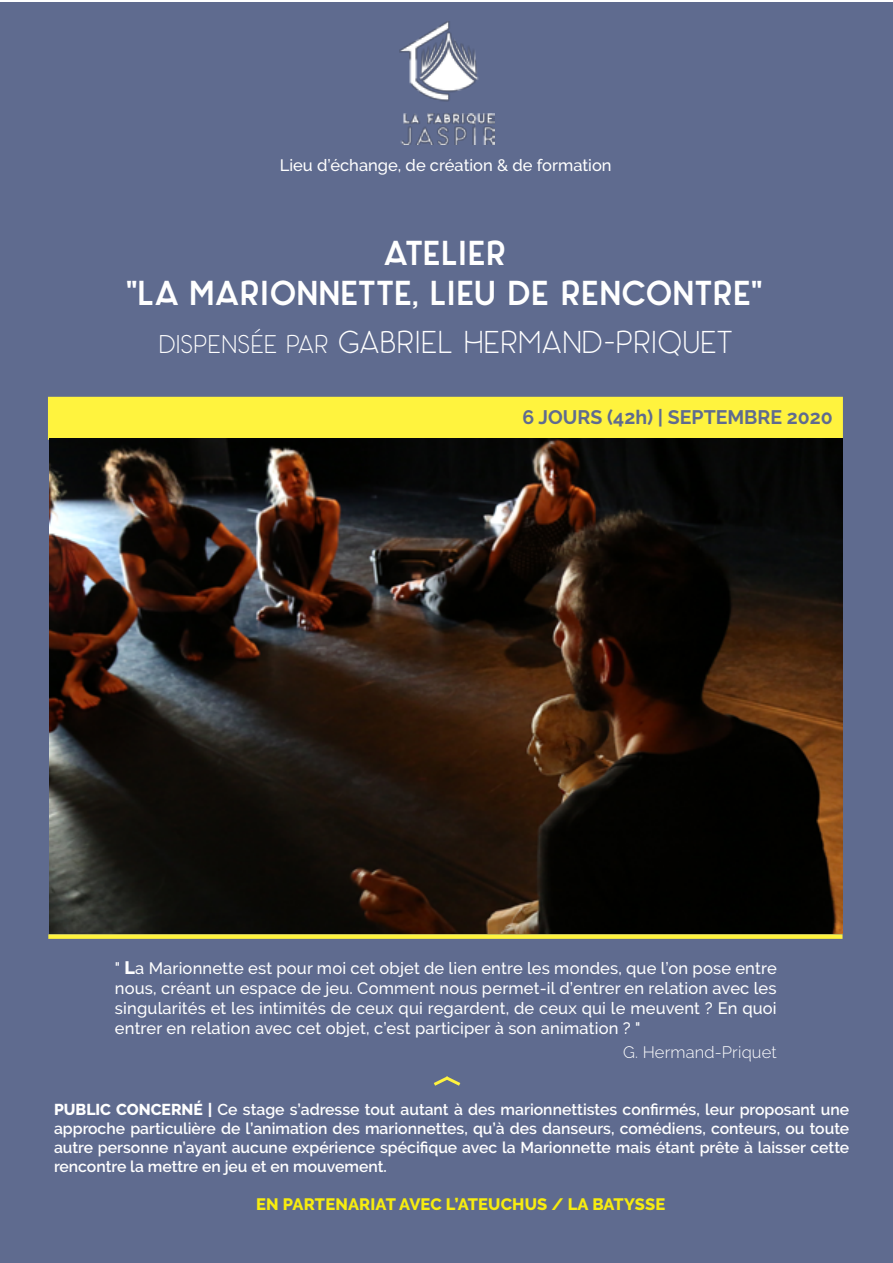
<style>
.page{position:relative;width:893px;height:1263px;background:#fff}
.page>*{position:absolute;margin:0;border:0;box-sizing:border-box;transform-origin:0 0}
.t1{font:700 34.5px/40.5px "Panama";letter-spacing:-.02em;color:#fff;text-align:center}
.t2{font:300 31.5px "Panama";color:#fff}
.t3{font:700 19.5px "Raleway";color:#5f6b8f}
.t4{font:500 16.5px/19.8px "Raleway";letter-spacing:.005em;color:#fff;text-align:justify}
.t5{font:800 16.5px "Raleway";letter-spacing:.01em;color:#f7ec0f}
.t6{font:300 16.5px "Raleway";letter-spacing:.01em;color:#fff}
.t7{font:600 15.75px/18.9px "Raleway";color:#fff;text-align:justify}
.s1{font-size:25.5px}
.s2{font-weight:800;font-size:18px}
.s3{font-weight:800}
</style>
<div class="page">
<div style="left:0;top:2px;width:892px;height:1261px;background:#5f6b8f"></div>
<div style="left:48px;top:397px;width:795px;height:43px;background:#fff33e;border:2px solid #fff33e"></div>
<img style="left:49px;top:439px;width:793px;height:494px">
<img style="left:400px;top:22px;width:95px;height:122px">
<div style="left:48px;top:934px;width:794px;height:5px;background:#fff33e"></div>
<svg style="left:434px;top:1076px;width:27px;height:10px"></svg>
<p class="t4" style="left:280px;top:156px;width:333px">Lieu d’échange, de création &amp; de formation</p>
<h1 class="t1" style="left:126px;top:232px;width:638px">ATELIER<br>"LA MARIONNETTE, LIEU DE RENCONTRE"</h1>
<h2 class="t2" style="left:159px;top:323px;width:576px"><span class="s1">dispensée Par</span> Gabriel Hermand-Priquet</h2>
<p class="t3" style="left:523px;top:406px;width:312px">6 JOURS (42H) | SEPTEMBRE 2020</p>
<p class="t4" style="left:115px;top:959px;width:663px">" <span class="s2">L</span>a Marionnette est pour moi cet objet de lien entre les mondes, que l’on pose entre nous, créant un espace de jeu. Comment nous permet-il d’entrer en relation avec les singularités et les intimités de ceux qui regardent, de ceux qui le meuvent ? En quoi entrer en relation avec cet objet, c’est participer à son animation ? "</p>
<p class="t6" style="left:623px;top:1042px;width:155px">G. Hermand-Priquet</p>
<p class="t7" style="left:54px;top:1100px;width:797px"><span class="s3">PUBLIC CONCERNÉ |</span> Ce stage s’adresse tout autant à des marionnettistes confirmés, leur proposant une approche particulière de l’animation des marionnettes, qu’à des danseurs, comédiens, conteurs, ou toute autre personne n’ayant aucune expérience spécifique avec la Marionnette mais étant prête à laisser cette rencontre la mettre en jeu et en mouvement.</p>
<p class="t5" style="left:256px;top:1195px;width:234px">EN PARTENARIAT AVEC L’ATEUC</p>
<p class="t5" style="left:512px;top:1195px;width:153px">HUS / LA BATYSSE</p>
</div>
